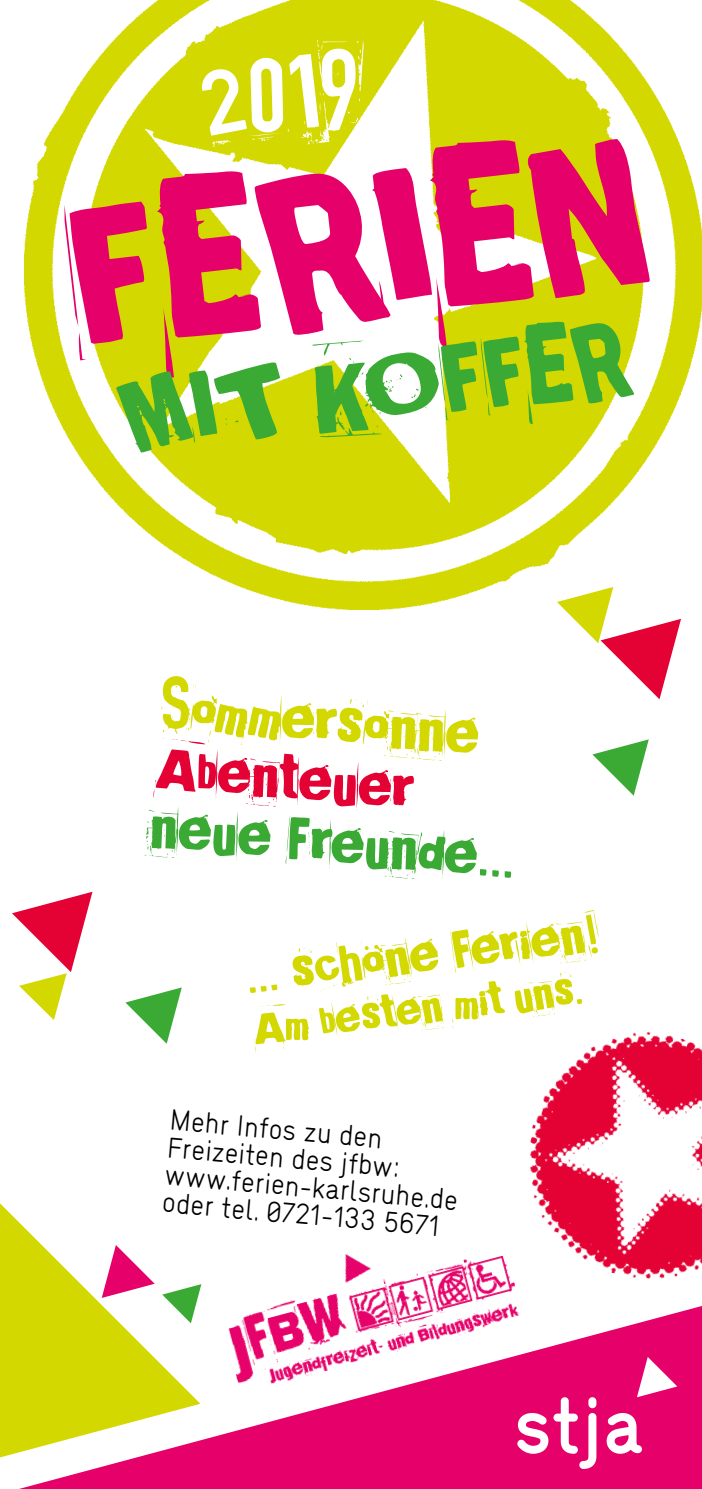
<style>
.page{position:relative;width:702px;height:1489px;background:#fff}
.page>*{position:absolute;margin:0;border:0;box-sizing:border-box;transform-origin:0 0}
.t1{font:256px "Broken 15";color:#e60069;scale:1.25 1}
.t2{font:127.5px "Broken 15";color:#3aaa35;scale:1.18 1}
.t3{font:125px "Broken 15";color:#fff}
.t4{font:80px "Broken 15";color:#3aaa35}
.t5{font:80px "Broken 15";color:#d3d800}
.t6{font:80px "Broken 15";color:#e40134}
.t7{font:70px "Broken 15";color:#d3d800}
.t8{font:60px "Broken 15";color:#d3d800}
.t9{font:300 27.5px/27.5px "stja";color:#000}
</style>
<div class="page">
<svg style="left:565px;top:610px;width:116px;height:89px"></svg>
<svg style="left:592px;top:739px;width:56px;height:56px"></svg>
<svg style="left:12px;top:891px;width:80px;height:129px"></svg>
<svg style="left:125px;top:987px;width:57px;height:56px"></svg>
<img style="left:279px;top:1254px;width:233px;height:51px">
<img style="left:496px;top:1031px;width:206px;height:271px">
<svg style="left:0;top:1203px;width:200px;height:255px"></svg>
<img style="left:25px;top:0;width:677px;height:610px">
<svg style="left:19px;top:1305px;width:683px;height:183px"></svg>
<svg style="left:516px;top:1396px;width:80px;height:72px"></svg>
<svg style="left:606px;top:1412px;width:36px;height:41px"></svg>
<svg style="left:637px;top:1356px;width:40px;height:41px"></svg>
<h3 class="t3" style="left:192px;top:42px;width:164px;rotate:-7deg">2019</h3>
<h1 class="t1" style="left:55px;top:141px;width:469px;rotate:-6deg">FERIEN</h1>
<h2 class="t2" style="left:111px;top:351px;width:437px;rotate:-7deg">MIT KOFFER</h2>
<h3 class="t5" style="left:165px;top:663px;width:322px;rotate:5deg">Sommersonne</h3>
<h3 class="t6" style="left:159px;top:723px;width:261px;rotate:5deg">Abenteuer</h3>
<h3 class="t4" style="left:154px;top:783px;width:368px;rotate:5deg">neue Freunde...</h3>
<h3 class="t7" style="left:241px;top:938px;width:358px;rotate:-7deg">... schöne Ferien!</h3>
<h3 class="t8" style="left:248px;top:996px;width:334px;rotate:-7deg">Am besten mit uns.</h3>
<p class="t9" style="left:171px;top:1104px;width:296px;rotate:5deg">Mehr Infos zu den<br>Freizeiten des jfbw: www.ferien-karlsruhe.de oder tel. 0721-133 5671</p>
</div>
